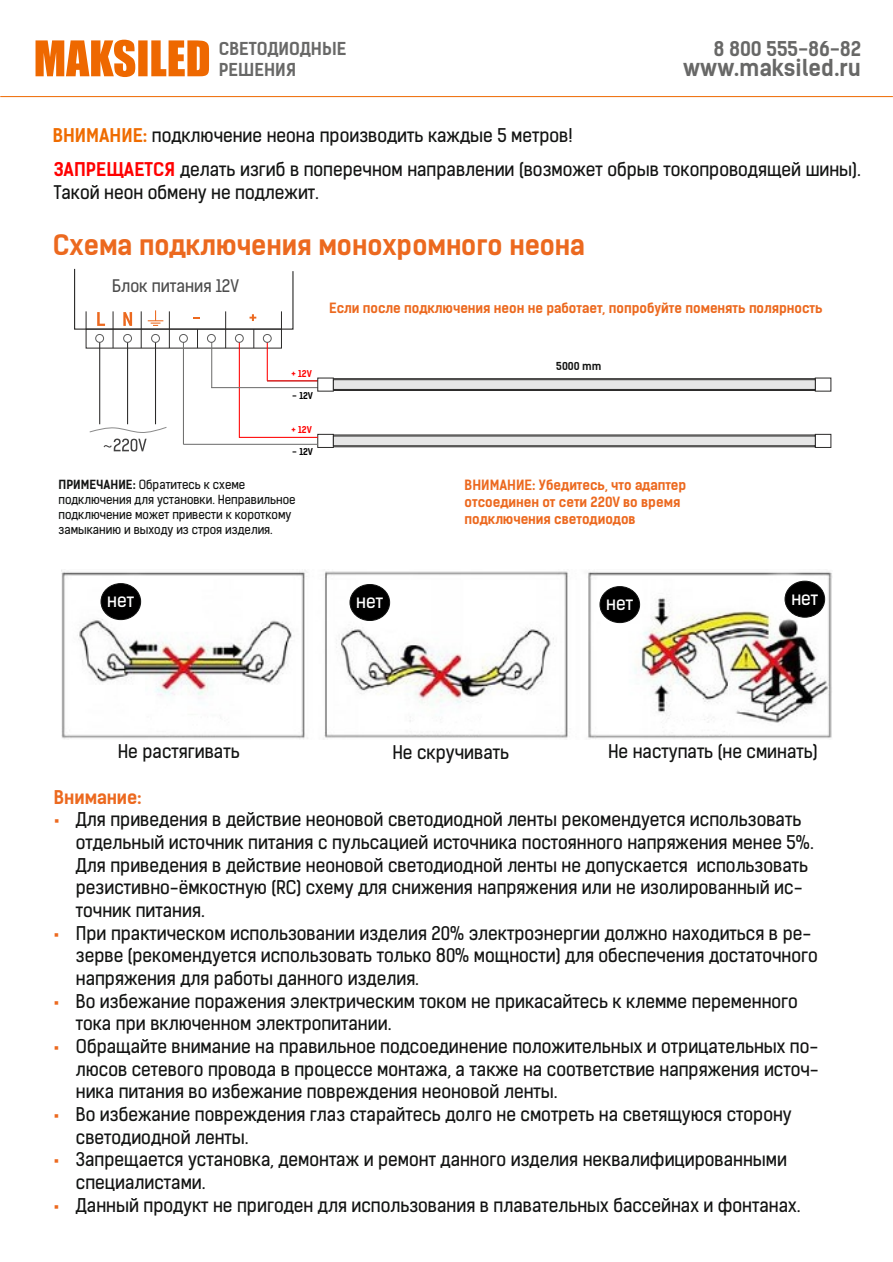
<style>
.page{position:relative;width:893px;height:1262px;background:#fff}
.page>*{position:absolute;margin:0;border:0;box-sizing:border-box;transform-origin:0 0}
.t1{font:27px "Kelson Sans Bold RU";color:#ec691f}
.t2{font:22.2px "Kelson Sans Bold RU";color:#686867}
.t3{font:19.5px "Kelson Sans Bold RU";color:#686867}
.t4{font:18px/22.6px "Kelson Sans Regular RU";color:#131413}
.t5{font:18px "Kelson Sans Regular RU";color:#fff}
.t6{font:18px "Kelson Sans Bold RU";color:#ec691f}
.t7{font:16.95px "Kelson Sans Bold RU";color:#686867}
.t8{font:16.5px "Kelson Sans Regular RU";color:#4d4d4d}
.t9{font:13.5px/17px "Kelson Sans Bold RU";color:#ec691f}
.t10{font:12px/15.1px "Kelson Sans Regular RU";color:#131413}
.t11{font:10.5px "Kelson Sans Bold RU";color:#131413}
.t12{font:9px "Kelson Sans Bold RU";letter-spacing:-.005em;color:#f00}
.t13{font:9px "Kelson Sans Bold RU";letter-spacing:-.005em;color:#000}
.s1{font-family:"Kelson Sans Bold RU";color:#ef6c00}
.s2{font-family:"Kelson Sans Bold RU";color:#f00}
.s3{font-family:"Kelson Sans Bold RU"}
.s4{font-family:"Arial";font-size:15.3px;color:#ec691f}
</style>
<div class="page">
<svg style="left:36px;top:40px;width:173px;height:37px"></svg>
<hr style="left:0;top:96px;width:892px;height:1px;background:#ee6800">
<div style="left:333px;top:435px;width:482px;height:12px;border:1px solid #2b2a29"></div>
<div style="left:333px;top:378px;width:482px;height:12px;border:1px solid #2b2a29"></div>
<div style="left:317px;top:434px;width:16px;height:13px;border:1px solid #2b2a29"></div>
<hr style="left:211px;top:342px;width:1px;height:46px;background:#727271">
<hr style="left:99px;top:342px;width:1px;height:82px;background:#2b2a29">
<hr style="left:127px;top:342px;width:1px;height:82px;background:#2b2a29">
<hr style="left:155px;top:342px;width:1px;height:82px;background:#2b2a29">
<hr style="left:183px;top:342px;width:1px;height:102px;background:#727271">
<hr style="left:267px;top:342px;width:1px;height:39px;background:#f00">
<hr style="left:239px;top:342px;width:1px;height:96px;background:#f00">
<hr style="left:267px;top:380px;width:51px;height:1px;background:#f00">
<hr style="left:239px;top:437px;width:79px;height:1px;background:#f00">
<hr style="left:211px;top:387px;width:107px;height:1px;background:#727271">
<hr style="left:183px;top:444px;width:135px;height:1px;background:#727271">
<svg style="left:89px;top:427px;width:78px;height:24px"></svg>
<svg style="left:74px;top:268px;width:220px;height:80px"></svg>
<div style="left:815px;top:434px;width:16px;height:13px;border:1px solid #2b2a29"></div>
<div style="left:333px;top:379px;width:482px;height:10px;background:#e6e6e6;border:1px solid #2b2a29"></div>
<div style="left:333px;top:436px;width:482px;height:10px;background:#e6e6e6;border:1px solid #2b2a29"></div>
<img style="left:61px;top:570px;width:771px;height:170px">
<div style="left:101px;top:583px;width:40px;height:37px;background:#000;border:1px solid #131413;border-radius:50%"></div>
<div style="left:349px;top:584px;width:41px;height:37px;background:#000;border:1px solid #131413;border-radius:50%"></div>
<div style="left:599px;top:586px;width:41px;height:37px;background:#000;border:1px solid #131413;border-radius:50%"></div>
<div style="left:784px;top:581px;width:41px;height:36px;background:#000;border:1px solid #131413;border-radius:50%"></div>
<p class="t7" style="left:219px;top:42px;width:129px">СВЕТОДИОДНЫЕ</p>
<p class="t3" style="left:714px;top:41px;width:149px">8 800 555-86-82</p>
<p class="t7" style="left:219px;top:63px;width:79px">РЕШЕНИЯ</p>
<p class="t2" style="left:683px;top:59px;width:180px">www.maksiled.ru</p>
<p class="t4" style="left:53px;top:120px;width:809px;line-height:34.3px"><span class="s1">ВНИМАНИЕ:</span> подключение неона производить каждые 5 метров!<br><span class="s2">ЗАПРЕЩАЕТСЯ</span> делать изгиб в поперечном направлении (возможет обрыв токопроводящей шины).</p>
<p class="t4" style="left:54px;top:183px;width:267px">Такой неон обмену не подлежит.</p>
<h1 class="t1" style="left:53px;top:235px;width:534px">Схема подключения монохромного неона</h1>
<p class="t8" style="left:112px;top:280px;width:128px">Блок питания 12V</p>
<p class="t9" style="left:329px;top:301px;width:495px">Если после подключения неон не работает, попробуйте поменять полярность</p>
<p class="t12" style="left:291px;top:370px;width:22px">+ 12V</p>
<p class="t13" style="left:292px;top:392px;width:22px">- 12V</p>
<p class="t12" style="left:291px;top:426px;width:22px">+ 12V</p>
<p class="t13" style="left:292px;top:448px;width:22px">- 12V</p>
<p class="t11" style="left:556px;top:362px;width:47px">5000 mm</p>
<p class="t10" style="left:58px;top:478px;width:239px"><span class="s3">ПРИМЕЧАНИЕ:</span> Обратитесь к схеме подключения для установки. Неправильное подключение может привести к короткому замыканию и выходу из строя изделия.</p>
<p class="t9" style="left:464px;top:478px;width:223px">ВНИМАНИЕ: Убедитесь, что адаптер отсоединен от сети 220V во время подключения светодиодов</p>
<p class="t5" style="left:107px;top:593px;width:28px">нет</p>
<p class="t5" style="left:356px;top:594px;width:28px">нет</p>
<p class="t5" style="left:606px;top:596px;width:28px">нет</p>
<p class="t5" style="left:791px;top:591px;width:28px">нет</p>
<p class="t4" style="left:118px;top:742px;width:123px">Не растягивать</p>
<p class="t4" style="left:392px;top:743px;width:118px">Не скручивать</p>
<p class="t4" style="left:608px;top:742px;width:211px">Не наступать (не сминать)</p>
<p class="t6" style="left:54px;top:790px;width:89px">Внимание:</p>
<p class="t4" style="left:76px;top:810px;width:739px;text-indent:-22px"><span class="s4">▪</span> Для приведения в действие неоновой светодиодной ленты рекомендуется использовать отдельный источник питания с пульсацией источника постоянного напряжения менее 5%.<br>Для приведения в действие неоновой светодиодной ленты не допускается использовать резистивно-ёмкостную (RC) схему для снижения напряжения или не изолированный ис&shy;точник питания.</p>
<p class="t4" style="left:76px;top:923px;width:743px;text-indent:-22px"><span class="s4">▪</span> При практическом использовании изделия 20% электроэнергии должно находиться в ре&shy;зерве (рекомендуется использовать только 80% мощности) для обеспечения достаточного напряжения для работы данного изделия.</p>
<p class="t4" style="left:76px;top:991px;width:723px;text-indent:-22px"><span class="s4">▪</span> Во избежание поражения электрическим током не прикасайтесь к клемме переменного тока при включенном электропитании.</p>
<p class="t4" style="left:76px;top:1037px;width:744px;text-align:justify;text-indent:-22px"><span class="s4">▪</span> Обращайте внимание на правильное подсоединение положительных и отрицательных по&shy;люсов сетевого провода в процессе монтажа, а также на соответствие напряжения источ&shy;ника питания во избежание повреждения неоновой ленты.</p>
<p class="t4" style="left:76px;top:1105px;width:717px;text-indent:-22px"><span class="s4">▪</span> Во избежание повреждения глаз старайтесь долго не смотреть на светящуюся сторону светодиодной ленты.</p>
<p class="t4" style="left:76px;top:1150px;width:712px;text-indent:-22px"><span class="s4">▪</span> Запрещается установка, демонтаж и ремонт данного изделия неквалифицированными специалистами.</p>
<p class="t4" style="left:54px;top:1195px;width:748px"><span class="s4">▪</span> Данный продукт не пригоден для использования в плавательных бассейнах и фонтанах.</p>
</div>
